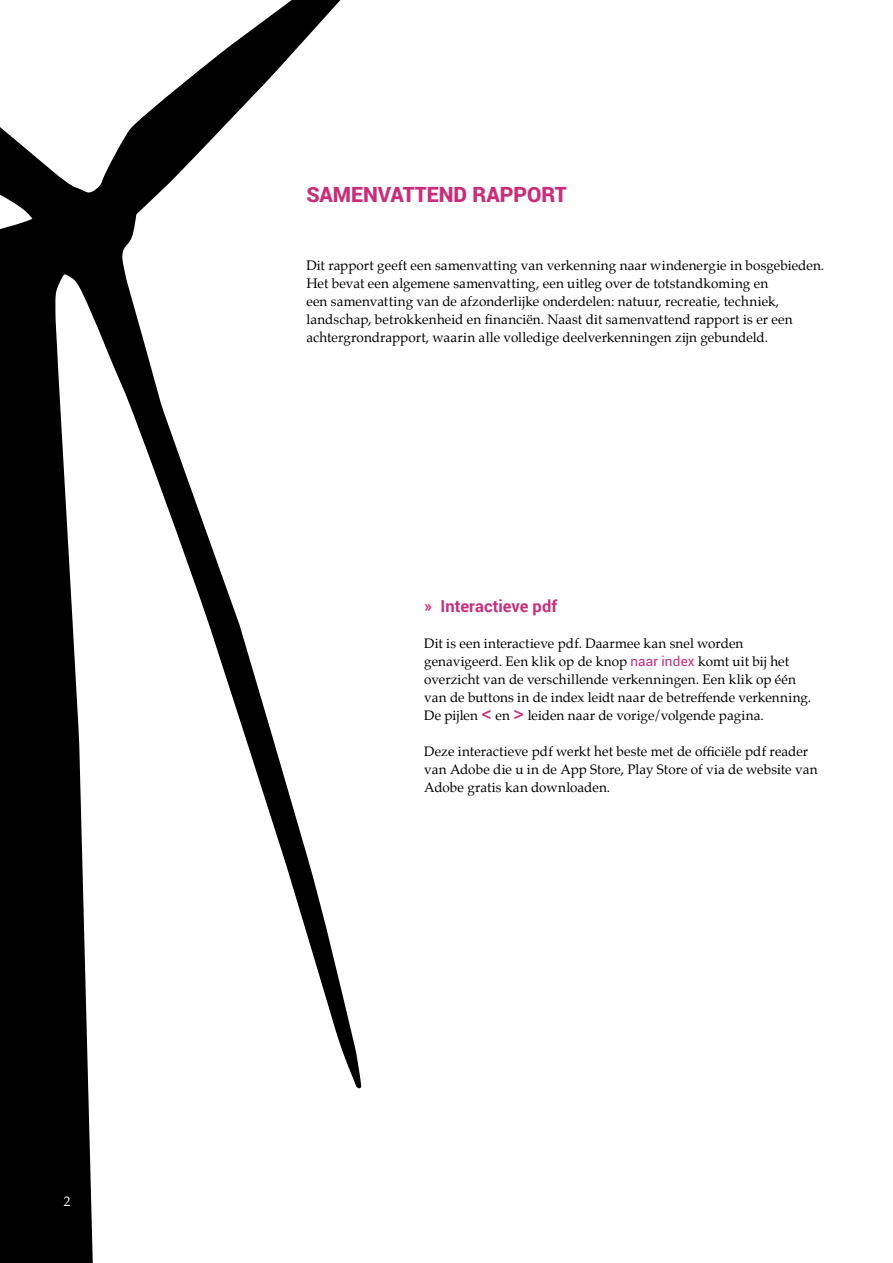
<style>
.page{position:relative;width:893px;height:1263px;background:#fff}
.page>*{position:absolute;margin:0;border:0;box-sizing:border-box;transform-origin:0 0}
.t1{font:900 21px "Roboto";color:#c72f7b}
.t2{font:700 16.5px "Roboto";color:#c72f7b}
.t3{font:13.5px/18px "Palatino";letter-spacing:.005em;color:#000}
.t4{font:13.5px "Palatino";color:#fff}
.s1{font-family:"Roboto";color:#c72f7b}
.s2{font-family:"Roboto";font-size:21px;color:#c72f7b}
</style>
<div class="page">
<svg style="left:0;top:0;width:362px;height:1263px"></svg>
<p class="t4" style="left:64px;top:1190px;width:8px">2</p>
<h1 class="t1" style="left:306px;top:179px;width:262px">SAMENVATTEND RAPPORT</h1>
<p class="t3" style="left:306px;top:256px;width:519px">Dit rapport geeft een samenvatting van verkenning naar windenergie in bosgebieden.<br>Het bevat een algemene samenvatting, een uitleg over de totstandkoming en<br>een samenvatting van de afzonderlijke onderdelen: natuur, recreatie, techniek, landschap, betrokkenheid en financiën. Naast dit samenvattend rapport is er een achtergrondrapport, waarin alle volledige deelverkenningen zijn gebundeld.</p>
<p class="t2" style="left:424px;top:594px;width:135px">» Interactieve pdf</p>
<p class="t3" style="left:424px;top:634px;width:389px">Dit is een interactieve pdf. Daarmee kan snel worden genavigeerd. Een klik op de knop <span class="s1">naar index</span> komt uit bij het overzicht van de verschillende verkenningen. Een klik op één van de buttons in de index leidt naar de betreffende verkenning.<br>De pijlen <span class="s2">&lt;</span> en <span class="s2">&gt;</span> leiden naar de vorige/volgende pagina.</p>
<p class="t3" style="left:424px;top:742px;width:395px">Deze interactieve pdf werkt het beste met de officiële pdf reader van Adobe die u in de App Store, Play Store of via de website van<br>Adobe gratis kan downloaden.</p>
</div>
